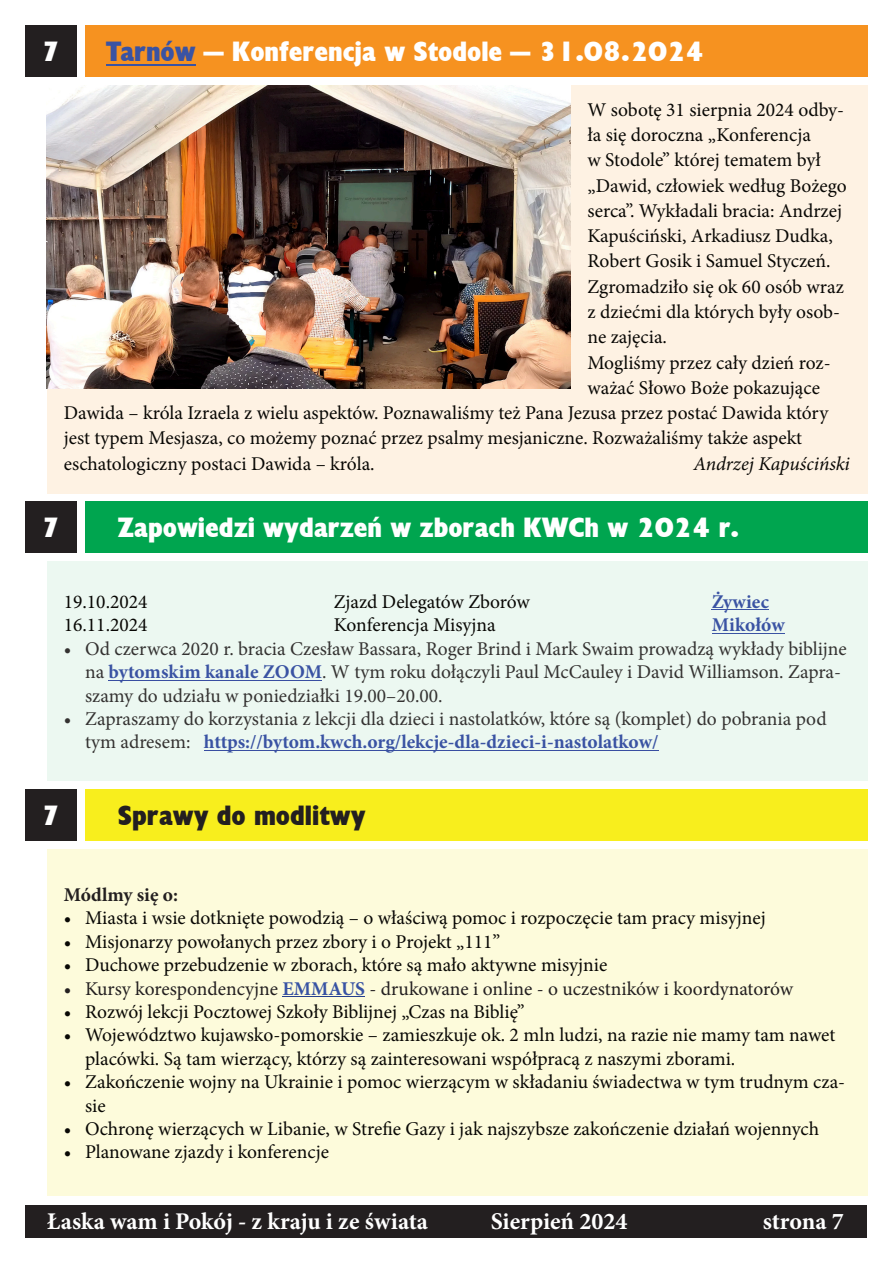
<style>
.page{position:relative;width:893px;height:1263px;background:#fff}
.page>*{position:absolute;margin:0;border:0;box-sizing:border-box;transform-origin:0 0}
.t1{font:900 27px "EFN Gilead";color:#fff}
.t2{font:900 27px "EFN Gilead";color:#231f20}
.t3{font:700 24px "Minion Pro";color:#fff}
.t4{font:19.5px/23.4px "Minion Pro";color:#080704}
.t5{font:19.5px/23.4px "Minion Pro";color:#343231}
.t6{font:19.5px "Minion Pro";letter-spacing:-.005em;color:#231f20}
.t7{font:italic 19.5px "Minion Pro";letter-spacing:-.01em;color:#080704}
.t8{font:700 19.5px "Minion Pro";color:#3a53a3}
.t9{font:700 19.5px "Minion Pro";color:#231f20}
.s1{color:#3a53a3}
.s2{font-weight:700;color:#3a53a3}
.s3{font-weight:700;color:#3853a3}
</style>
<div class="page">
<div style="left:26px;top:1204px;width:841px;height:33px;background:#231f20"></div>
<div style="left:26px;top:26px;width:51px;height:51px;background:#231f20"></div>
<div style="left:85px;top:26px;width:782px;height:51px;background:#f69220"></div>
<hr style="left:106px;top:64px;width:90px;height:2px;background:#3a53a3">
<div style="left:47px;top:85px;width:820px;height:408px;background:#fef2e3"></div>
<img style="left:47px;top:85px;width:523px;height:304px">
<div style="left:47px;top:561px;width:820px;height:220px;background:#ecf8f1"></div>
<hr style="left:712px;top:609px;width:57px;height:1px;background:#3a53a3">
<hr style="left:712px;top:633px;width:73px;height:1px;background:#3a53a3">
<hr style="left:109px;top:680px;width:213px;height:1px;background:#384ea1">
<hr style="left:204px;top:750px;width:454px;height:1px;background:#384ea1">
<div style="left:85px;top:502px;width:782px;height:51px;background:#00a54f"></div>
<div style="left:26px;top:502px;width:51px;height:51px;background:#231f20"></div>
<div style="left:85px;top:790px;width:782px;height:51px;background:#f8ee1d"></div>
<div style="left:47px;top:849px;width:820px;height:347px;background:#fdfbdb"></div>
<hr style="left:282px;top:996px;width:83px;height:1px;background:#253f8e">
<div style="left:26px;top:790px;width:51px;height:51px;background:#231f20"></div>
<h1 class="t1" style="left:42px;top:34px;width:20px">7</h1>
<h1 class="t1" style="left:106px;top:34px;width:599px"><span class="s1">Tarnów</span> – Konferencja w Stodole – 31.08.2024</h1>
<p class="t4" style="left:587px;top:100px;width:258px">W sobotę 31 sierpnia 2024 odby-</p>
<p class="t4" style="left:587px;top:125px;width:225px">ła się doroczna „Konferencja</p>
<p class="t4" style="left:587px;top:150px;width:235px">w Stodole” której tematem był</p>
<p class="t4" style="left:587px;top:176px;width:261px">„Dawid, człowiek według Bożego</p>
<p class="t4" style="left:587px;top:201px;width:256px">serca”. Wykładali bracia: Andrzej</p>
<p class="t4" style="left:587px;top:226px;width:247px">Kapuściński, Arkadiusz Dudka,</p>
<p class="t4" style="left:587px;top:251px;width:245px">Robert Gosik i Samuel Styczeń.</p>
<p class="t4" style="left:587px;top:277px;width:258px">Zgromadziło się ok 60 osób wraz</p>
<p class="t4" style="left:587px;top:302px;width:254px">z dziećmi dla których były osob-</p>
<p class="t4" style="left:587px;top:327px;width:81px">ne zajęcia.</p>
<p class="t4" style="left:587px;top:352px;width:245px">Mogliśmy przez cały dzień roz-</p>
<p class="t4" style="left:587px;top:378px;width:234px">ważać Słowo Boże pokazujące</p>
<p class="t4" style="left:64px;top:403px;width:766px">Dawida – króla Izraela z wielu aspektów. Poznawaliśmy też Pana Jezusa przez postać Dawida który</p>
<p class="t4" style="left:64px;top:428px;width:740px">jest typem Mesjasza, co możemy poznać przez psalmy mesjaniczne. Rozważaliśmy także aspekt</p>
<p class="t4" style="left:64px;top:453px;width:312px">eschatologiczny postaci Dawida – króla.</p>
<p class="t7" style="left:693px;top:455px;width:158px">Andrzej Kapuściński</p>
<h1 class="t1" style="left:42px;top:510px;width:20px">7</h1>
<h1 class="t1" style="left:118px;top:510px;width:623px">Zapowiedzi wydarzeń w zborach KWCh w 2024 r.</h1>
<p class="t4" style="left:64px;top:592px;width:85px">19.10.2024</p>
<p class="t4" style="left:334px;top:592px;width:198px">Zjazd Delegatów Zborów</p>
<p class="t8" style="left:712px;top:594px;width:59px">Żywiec</p>
<p class="t4" style="left:64px;top:615px;width:85px">16.11.2024</p>
<p class="t4" style="left:334px;top:615px;width:163px">Konferencja Misyjna</p>
<p class="t8" style="left:712px;top:617px;width:74px">Mikołów</p>
<p class="t5" style="left:85px;top:639px;width:763px;text-indent:-21px">• Od czerwca 2020 r. bracia Czesław Bassara, Roger Brind i Mark Swaim prowadzą wykłady biblijne na <span class="s2">bytomskim kanale ZOOM</span>. W tym roku dołączyli Paul McCauley i David Williamson. Zapra&shy;szamy do udziału w poniedziałki 19.00–20.00.</p>
<p class="t5" style="left:85px;top:709px;width:743px;text-indent:-21px">• Zapraszamy do korzystania z lekcji dla dzieci i nastolatków, które są (komplet) do pobrania pod tym adresem: <span class="s2">https://bytom.kwch.org/lekcje-dla-dzieci-i-nastolatkow/</span></p>
<h1 class="t1" style="left:42px;top:798px;width:20px">7</h1>
<h1 class="t2" style="left:118px;top:798px;width:249px">Sprawy do modlitwy</h1>
<p class="t9" style="left:64px;top:887px;width:116px">Módlmy się o:</p>
<p class="t4" style="left:64px;top:908px;width:703px">• Miasta i wsie dotknięte powodzią – o właściwą pomoc i rozpoczęcie tam pracy misyjnej</p>
<p class="t4" style="left:64px;top:931px;width:438px">• Misjonarzy powołanych przez zbory i o Projekt „111”</p>
<p class="t4" style="left:64px;top:955px;width:545px">• Duchowe przebudzenie w zborach, które są mało aktywne misyjnie</p>
<p class="t6" style="left:64px;top:980px;width:731px">• Kursy korespondencyjne <span class="s3">EMMAUS</span> - drukowane i online - o uczestników i koordynatorów</p>
<p class="t4" style="left:64px;top:1002px;width:462px">• Rozwój lekcji Pocztowej Szkoły Biblijnej „Czas na Biblię”</p>
<p class="t4" style="left:85px;top:1025px;width:752px;text-indent:-21px">• Województwo kujawsko-pomorskie – zamieszkuje ok. 2 mln ludzi, na razie nie mamy tam nawet placówki. Są tam wierzący, którzy są zainteresowani współpracą z naszymi zborami.</p>
<p class="t4" style="left:85px;top:1072px;width:762px;text-indent:-21px">• Zakończenie wojny na Ukrainie i pomoc wierzącym w składaniu świadectwa w tym trudnym cza&shy;sie</p>
<p class="t4" style="left:64px;top:1119px;width:757px">• Ochronę wierzących w Libanie, w Strefie Gazy i jak najszybsze zakończenie działań wojennych</p>
<p class="t4" style="left:64px;top:1142px;width:267px">• Planowane zjazdy i konferencje</p>
<p class="t3" style="left:47px;top:1212px;width:383px">Łaska wam i Pokój - z kraju i ze świata</p>
<p class="t3" style="left:491px;top:1212px;width:138px">Sierpień 2024</p>
<p class="t3" style="left:763px;top:1212px;width:82px">strona 7</p>
</div>
